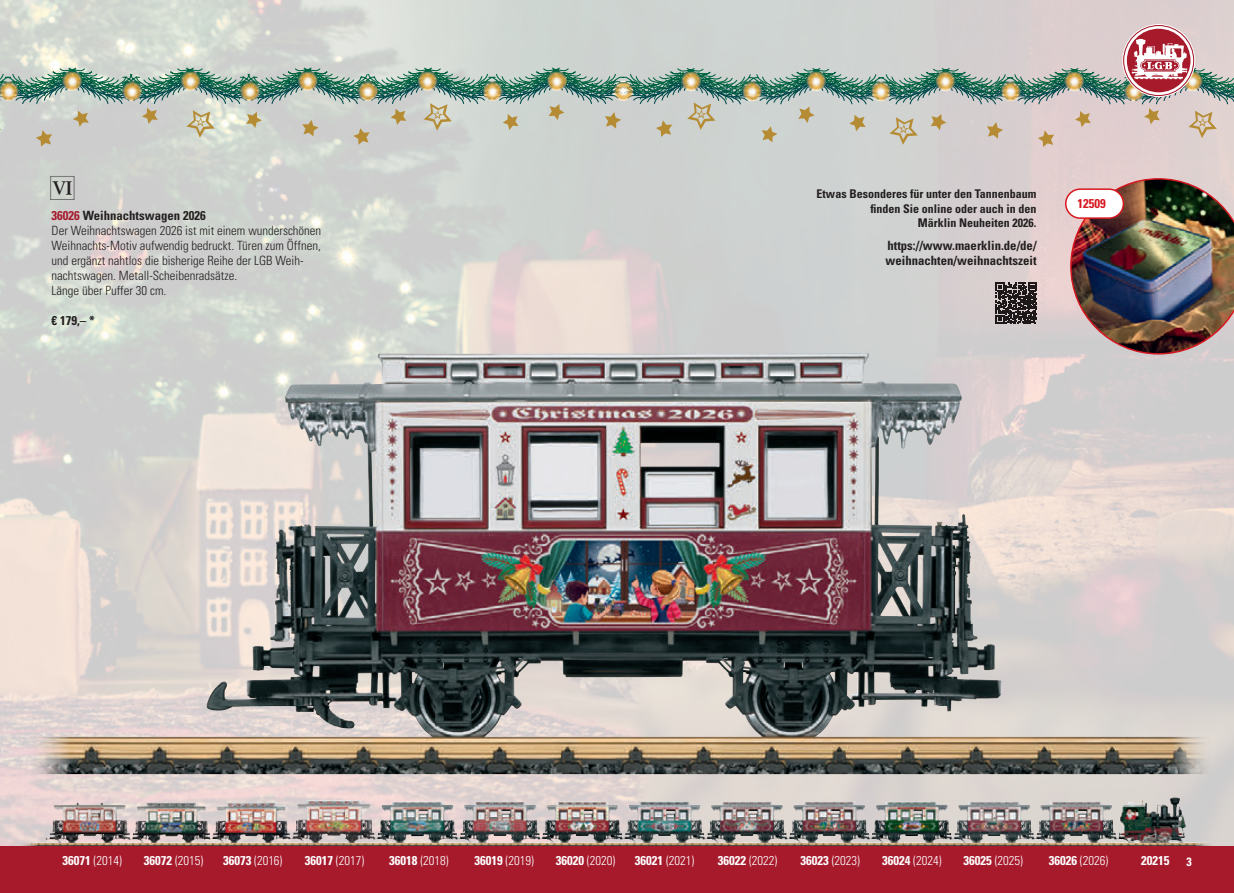
<style>
.page{position:relative;width:1234px;height:893px;background:#fff}
.page>*{position:absolute;margin:0;border:0;box-sizing:border-box;transform-origin:0 0}
.t1{font:30px "LGB Piktos";color:#231f20}
.t2{font:300 condensed 12.75px/15px "Univers LT Std";color:#231f20}
.t3{font:300 condensed 12.75px "Univers LT Std";color:#fff}
.t4{font:700 condensed 12.75px/15px "Univers LT Std";color:#231f20}
.t5{font:700 condensed 12.75px "Univers LT Std";color:#fff}
.t6{font:700 condensed 12.75px "Univers LT Std";color:#d7171f}
.t7{font:700 condensed 12px/14.4px "Univers LT Std";color:#231f20;text-align:right}
.t8{font:700 condensed 12px "Univers LT Std";color:#fff}
.s1{font-weight:700;color:#a61a2c}
.s2{font-weight:700}
</style>
<div class="page">
<img style="left:0;top:0;width:1233px;height:846px">
<img style="left:1144px;top:797px;width:28px;height:19px">
<div style="left:0;top:846px;width:1233px;height:47px;background:#a61a2c"></div>
<img style="left:274px;top:353px;width:592px;height:248px">
<img style="left:1069px;top:178px;width:164px;height:177px">
<div style="left:1065px;top:189px;width:58px;height:29px;background:#fff;border-radius:14px"></div>
<div style="left:1064px;top:188px;width:59px;height:31px;border:2px solid #d7171f;border-radius:14px"></div>
<svg style="left:995px;top:283px;width:41px;height:41px;background:#484142"></svg>
<svg style="left:0;top:26px;width:1233px;height:121px;background:#bec3bb"></svg>
<h1 class="t1" style="left:50px;top:172px;width:30px">6</h1>
<p class="t2" style="left:52px;top:208px;width:271px"><span class="s1">36026</span> <span class="s2">Weihnachtswagen 2026<br></span>Der Weihnachtswagen 2026 ist mit einem wunderschönen Weihnachts-Motiv aufwendig bedruckt. Türen zum Öffnen, und ergänzt nahtlos die bisherige Reihe der LGB Weih&shy;nachtswagen. Metall-Scheibenradsätze.<br>Länge über Puffer 30 cm.</p>
<p class="t4" style="left:52px;top:313px;width:45px">€ 179,– *</p>
<p class="t7" style="left:816px;top:187px;width:221px">Etwas Besonderes für unter den Tannenbaum finden Sie online oder auch in den<br>Märklin Neuheiten 2026.</p>
<p class="t4" style="left:885px;top:238px;width:152px">https://www.maerklin.de/de/ weihnachten/weihnachtszeit</p>
<p class="t6" style="left:1077px;top:196px;width:30px">12509</p>
<p class="t3" style="left:62px;top:853px;width:61px"><span class="s2">36071</span> (2014)</p>
<p class="t3" style="left:144px;top:853px;width:61px"><span class="s2">36072</span> (2015)</p>
<p class="t3" style="left:223px;top:853px;width:61px"><span class="s2">36073</span> (2016)</p>
<p class="t3" style="left:304px;top:853px;width:61px"><span class="s2">36017</span> (2017)</p>
<p class="t3" style="left:389px;top:853px;width:61px"><span class="s2">36018</span> (2018)</p>
<p class="t3" style="left:474px;top:853px;width:61px"><span class="s2">36019</span> (2019)</p>
<p class="t3" style="left:555px;top:853px;width:61px"><span class="s2">36020</span> (2020)</p>
<p class="t3" style="left:634px;top:853px;width:61px"><span class="s2">36021</span> (2021)</p>
<p class="t3" style="left:717px;top:853px;width:61px"><span class="s2">36022</span> (2022)</p>
<p class="t3" style="left:800px;top:853px;width:61px"><span class="s2">36023</span> (2023)</p>
<p class="t3" style="left:881px;top:853px;width:61px"><span class="s2">36024</span> (2024)</p>
<p class="t3" style="left:963px;top:853px;width:61px"><span class="s2">36025</span> (2025)</p>
<p class="t3" style="left:1048px;top:853px;width:61px"><span class="s2">36026</span> (2026)</p>
<p class="t5" style="left:1140px;top:853px;width:30px">20215</p>
<p class="t8" style="left:1186px;top:854px;width:7px">3</p>
</div>
